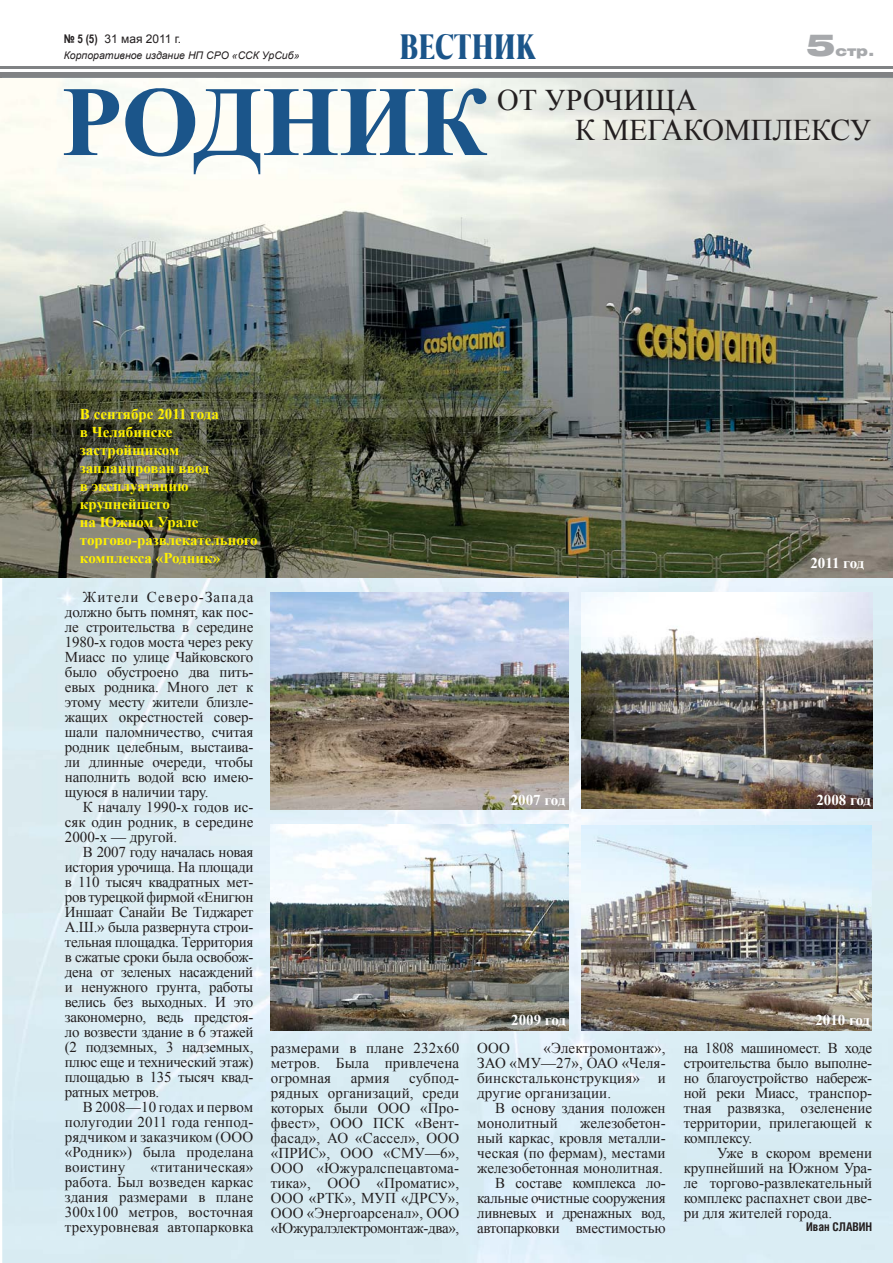
<style>
.page{position:relative;width:893px;height:1263px;background:#fff}
.page>*{position:absolute;margin:0;border:0;box-sizing:border-box;transform-origin:0 0}
.t1{font:700 99.45px "Times New Roman";color:#1b558a}
.t2{font:30px/30px "Times New Roman";color:#231f20}
.t3{font:30px "Troover Roman";color:#1b558a}
.t4{font:900 30px "Helios Ext";color:#a7a9ac}
.t5{font:15px/15px "Times New Roman";color:#231f20;text-align:justify}
.t6{font:700 15px/18px "Times New Roman";color:#fff200}
.t7{font:700 15px "Times New Roman";color:#fff}
.t8{font:900 13.5px "Helios Ext";color:#a7a9ac}
.t9{font:12px "Arial";color:#231f20}
.t10{font:700 12px "Helios Cond";color:#231f20}
.t11{font:italic 10.5px "Arial";color:#231f20}
.s1{font-family:"Arial Narrow";font-weight:700}
</style>
<div class="page">
<hr style="left:0;top:66px;width:893px;height:2px;background:#808284">
<div style="left:0;top:72px;width:893px;height:6px;background:#808284"></div>
<img style="left:2px;top:78px;width:891px;height:1185px">
<img style="left:582px;top:825px;width:290px;height:205px">
<img style="left:582px;top:593px;width:291px;height:216px">
<img style="left:270px;top:825px;width:298px;height:205px">
<img style="left:270px;top:593px;width:298px;height:216px">
<img style="left:1px;top:79px;width:891px;height:498px">
<p class="t9" style="left:64px;top:32px;width:119px"><span class="s1">№ 5 (5)</span> 31 мая 2011 г.</p>
<p class="t11" style="left:64px;top:50px;width:237px">Корпоративное издание НП СРО «ССК УрСиб»</p>
<h2 class="t3" style="left:399px;top:33px;width:138px">ВЕСТНИК</h2>
<h2 class="t4" style="left:806px;top:33px;width:30px">5</h2>
<p class="t8" style="left:835px;top:46px;width:41px">стр.</p>
<h1 class="t1" style="left:61px;top:66px;width:429px">РОДНИК</h1>
<h2 class="t2" style="left:575px;top:85px;width:298px;text-indent:-78px">ОТ УРОЧИЩА<br>К МЕГАКОМПЛЕКСУ</h2>
<p class="t6" style="left:80px;top:405px;width:179px">В сентябре 2011 года<br>в Челябинске застройщиком запланирован ввод<br>в эксплуатацию крупнейшего<br>на Южном Урале торгово-развлекательного комплекса «Родник»</p>
<p class="t7" style="left:810px;top:555px;width:55px">2011 год</p>
<p class="t5" style="left:65px;top:590px;width:190px;text-indent:18px">Жители Северо-Запада должно быть помнят, как пос&shy;ле строительства в середине 1980-х годов моста через реку Миасс по улице Чайковского было обустроено два пить&shy;евых родника. Много лет к этому месту жители близле&shy;жащих окрестностей совер&shy;шали паломничество, считая родник целебным, выстаива&shy;ли длинные очереди, чтобы наполнить водой всю имею&shy;щуюся в наличии тару.</p>
<p class="t5" style="left:65px;top:800px;width:190px;text-indent:18px">К началу 1990-х годов ис&shy;сяк один родник, в середине 2000-х — другой.</p>
<p class="t5" style="left:65px;top:845px;width:190px;text-indent:18px">В 2007 году началась новая история урочища. На площади в 110 тысяч квадратных мет&shy;ров турецкой фирмой «Енигюн Иншаат Санайи Ве Тиджарет А.Ш.» была развернута строи&shy;тельная площадка. Территория в сжатые сроки была освобож&shy;дена от зеленых насаждений и ненужного грунта, работы велись без выходных. И это закономерно, ведь предстоя&shy;ло возвести здание в 6 этажей (2 подземных, 3 надземных, плюс еще и технический этаж) площадью в 135 тысяч квад&shy;ратных метров.</p>
<p class="t5" style="left:65px;top:1100px;width:190px;text-indent:18px">В 2008—10 годах и первом полугодии 2011 года генпод&shy;рядчиком и заказчиком (ООО «Родник») была проделана воистину</p>
<p class="t5" style="left:65px;top:1160px;width:190px;text-indent:86px">«титаническая» работа. Был возведен каркас здания размерами в плане 300х100 метров, восточная трехуровневая автопарковка</p>
<p class="t5" style="left:271px;top:1040px;width:190px">размерами в плане 232х60 метров. Была привлечена огромная</p>
<p class="t5" style="left:271px;top:1070px;width:190px;text-indent:138px">субпод&shy;рядных организаций, среди которых были ООО «Про&shy;фвест», ООО ПСК «Вент&shy;фасад», АО «Сассел», ООО «ПРИС», ООО «СМУ—6», ООО «Южуралспецавтома&shy;тика», ООО «Проматис», ООО «РТК», МУП «ДРСУ», ООО «Энергоарсенал», ООО «Южуралэлектромонтаж-два»,</p>
<p class="t5" style="left:351px;top:1070px;width:40px">армия</p>
<p class="t7" style="left:511px;top:792px;width:56px">2007 год</p>
<p class="t7" style="left:816px;top:791px;width:56px">2008 год</p>
<p class="t7" style="left:511px;top:1012px;width:56px">2009 год</p>
<p class="t7" style="left:815px;top:1012px;width:56px">2010 год</p>
<p class="t5" style="left:477px;top:1040px;width:190px;text-indent:66px">«Электромонтаж», ЗАО «МУ—27», ОАО «Челя&shy;бинскстальконструкция» и другие организации.</p>
<p class="t5" style="left:477px;top:1100px;width:190px;text-indent:18px">В основу здания положен монолитный</p>
<p class="t5" style="left:477px;top:1040px;width:34px">ООО</p>
<p class="t5" style="left:477px;top:1115px;width:190px;text-align:right">железобетон-<br>ный каркас, кровля металли&shy;ческая (по фермам), местами железобетонная монолитная.<br>В составе комплекса ло&shy;кальные очистные сооружения ливневых и дренажных вод, автопарковки вместимостью</p>
<p class="t5" style="left:684px;top:1040px;width:190px">на 1808 машиномест. В ходе строительства было выполне&shy;но благоустройство набереж&shy;ной реки Миасс, транспор&shy;тная развязка, озеленение территории, прилегающей к комплексу.</p>
<p class="t5" style="left:684px;top:1145px;width:190px;text-indent:34px">Уже в скором времени крупнейший на Южном Ура&shy;ле торгово-развлекательный комплекс распахнет свои две&shy;ри для жителей города.</p>
<p class="t10" style="left:806px;top:1222px;width:68px">Иван СЛАВИН</p>
</div>
